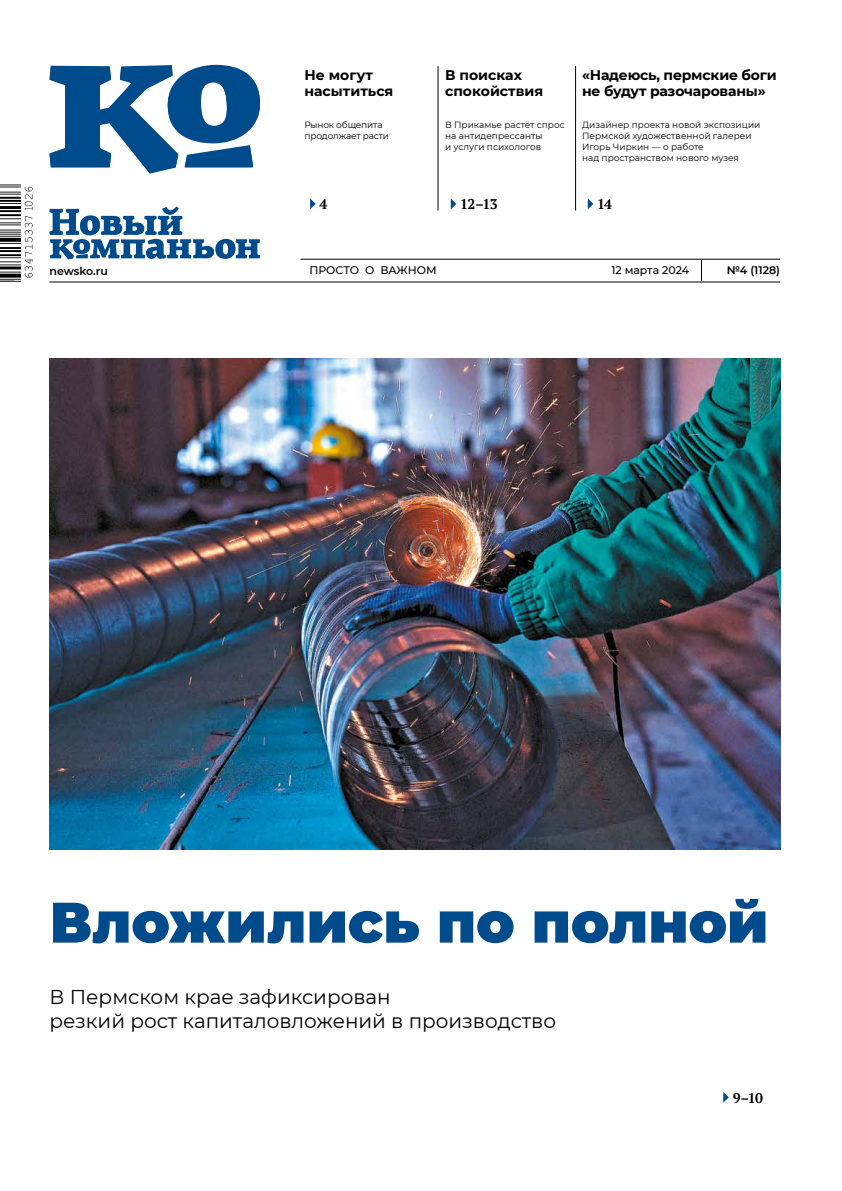
<style>
.page{position:relative;width:842px;height:1191px;background:#fff}
.page>*{position:absolute;margin:0;border:0;box-sizing:border-box;transform-origin:0 0}
.t1{font:900 57px "Montserrat";color:#004b8b}
.t2{font:20px/24px "Montserrat";color:#000}
.t3{font:700 14px/16px "Montserrat";letter-spacing:-.015em;color:#000}
.t4{font:700 14px "PT Serif";letter-spacing:-.045em;color:#000}
.t5{font:500 11px "Montserrat";color:#000}
.t6{font:600 11px "Montserrat";color:#000}
.t7{font:9px/10.8px "Montserrat";color:#000}
</style>
<div class="page">
<svg style="left:723px;top:1092px;width:6px;height:10px"></svg>
<svg style="left:0;top:184px;width:33px;height:98px"></svg>
<hr style="left:50px;top:282px;width:730px;height:1px;background:#000">
<svg style="left:701px;top:260px;width:1px;height:21px"></svg>
<hr style="left:300px;top:259px;width:480px;height:1px;background:#000">
<svg style="left:50px;top:65px;width:210px;height:109px"></svg>
<svg style="left:50px;top:206px;width:210px;height:53px"></svg>
<hr style="left:438px;top:66px;width:1px;height:144px;background:#000">
<svg style="left:451px;top:198px;width:5px;height:11px"></svg>
<hr style="left:575px;top:66px;width:1px;height:144px;background:#000">
<svg style="left:588px;top:198px;width:5px;height:11px"></svg>
<svg style="left:310px;top:198px;width:6px;height:11px"></svg>
<img style="left:50px;top:358px;width:730px;height:491px">
<h3 class="t3" style="left:304px;top:66px;width:90px">Не могут насытиться</h3>
<p class="t7" style="left:304px;top:119px;width:86px">Рынок общепита продолжает расти</p>
<h3 class="t4" style="left:319px;top:195px;width:9px">4</h3>
<h3 class="t3" style="left:445px;top:66px;width:100px">В поисках спокойствия</h3>
<p class="t7" style="left:445px;top:119px;width:121px">В Прикамье растёт спрос на антидепрессанты<br>и услуги психологов</p>
<h3 class="t4" style="left:460px;top:195px;width:39px">12–13</h3>
<h3 class="t3" style="left:582px;top:66px;width:196px">«Надеюсь, пермские боги не будут разочарованы»</h3>
<p class="t7" style="left:582px;top:119px;width:180px">Дизайнер проекта новой экспозиции<br>Пермской художественной галереи<br>Игорь Чиркин — о работе<br>над пространством нового музея</p>
<h3 class="t4" style="left:597px;top:195px;width:16px">14</h3>
<p class="t6" style="left:50px;top:263px;width:60px">newsko.ru</p>
<p class="t5" style="left:309px;top:263px;width:129px">ПРОСТО О ВАЖНОМ</p>
<p class="t5" style="left:611px;top:263px;width:79px">12 марта 2024</p>
<p class="t6" style="left:727px;top:263px;width:55px">№4 (1128)</p>
<h1 class="t1" style="left:50px;top:879px;width:720px">Вложились по полной</h1>
<h2 class="t2" style="left:50px;top:984px;width:508px">В Пермском крае зафиксирован<br>резкий рост капиталовложений в производство</h2>
<h3 class="t4" style="left:733px;top:1088px;width:32px">9–10</h3>
</div>
